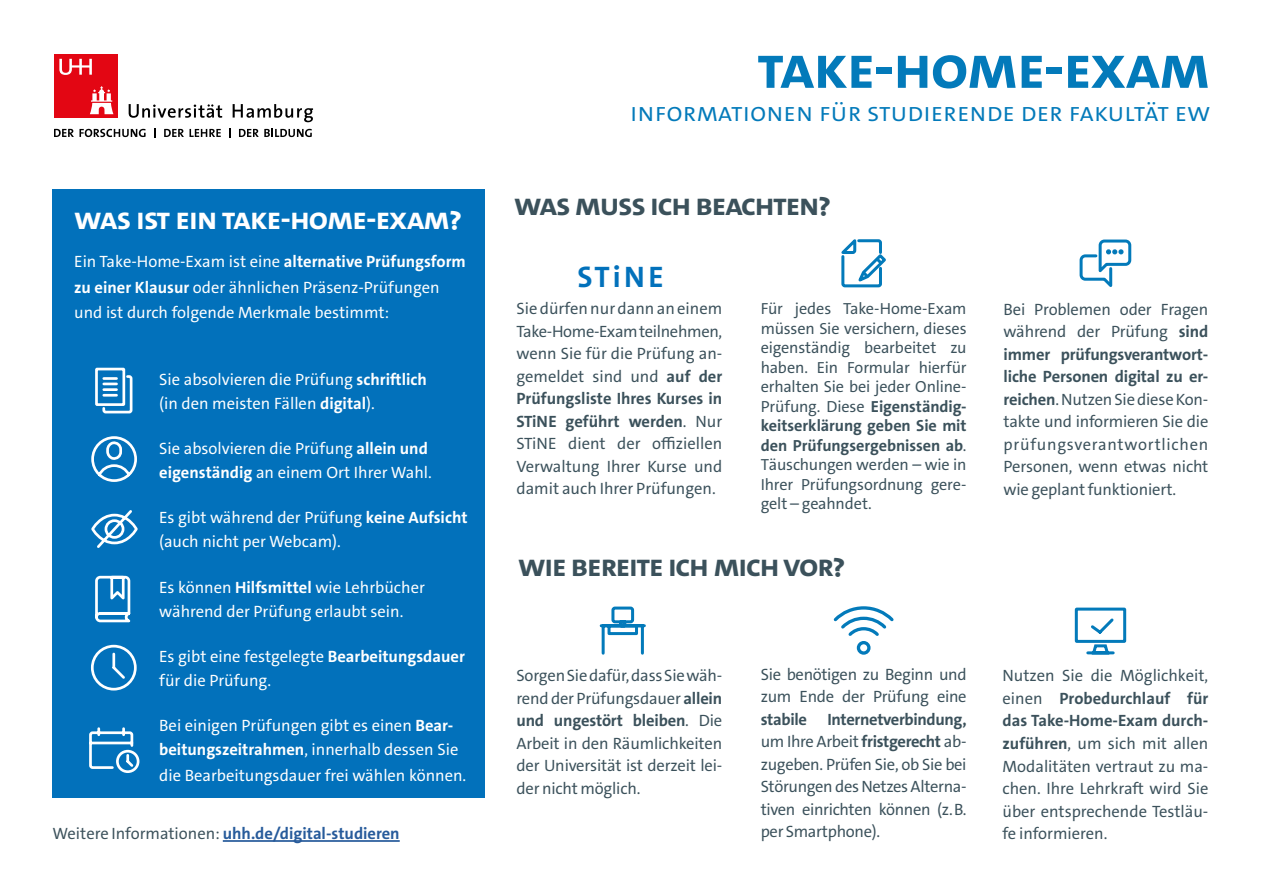
<style>
.page{position:relative;width:1263px;height:893px;background:#fff}
.page>*{position:absolute;margin:0;border:0;box-sizing:border-box;transform-origin:0 0}
.t1{font:700 61.5px "The Sans UHH Caps";letter-spacing:-.02em;color:#037aba}
.t2{font:700 31.5px "The Sans UHH Caps";letter-spacing:-.04em;color:#3b515b}
.t3{font:700 31.5px "The Sans UHH Caps";letter-spacing:-.03em;color:#fff}
.t4{font:700 30px "The Sans UHH";letter-spacing:.105em;color:#0271bb}
.t5{font:300 27px "The Sans UHH Caps";color:#037aba}
.t6{font:16.5px/22.5px "The Sans UHH";letter-spacing:-.01em;color:#3b515b;text-align:justify}
.t7{font:16.5px/24px "The Sans UHH";color:#fff}
.t8{font:700 16.5px "The Sans UHH";color:#275b9b}
.t9{font:16.2px/19.5px "The Sans UHH";letter-spacing:-.01em;color:#3b515b;text-align:justify}
.s1{font-weight:700}
.s2{font-weight:400;color:#3b515b}
</style>
<div class="page">
<div style="left:52px;top:190px;width:433px;height:608px;background:#0271bb"></div>
<svg style="left:129px;top:104px;width:93px;height:14px"></svg>
<svg style="left:233px;top:104px;width:80px;height:18px"></svg>
<div style="left:54px;top:54px;width:64px;height:63px;background:#e30613"></div>
<svg style="left:90px;top:86px;width:23px;height:28px"></svg>
<svg style="left:59px;top:59px;width:33px;height:16px"></svg>
<svg style="left:54px;top:129px;width:92px;height:8px"></svg>
<svg style="left:164px;top:129px;width:20px;height:8px"></svg>
<svg style="left:190px;top:129px;width:31px;height:8px"></svg>
<svg style="left:239px;top:129px;width:73px;height:8px"></svg>
<svg style="left:95px;top:367px;width:38px;height:47px"></svg>
<svg style="left:91px;top:436px;width:46px;height:46px"></svg>
<svg style="left:91px;top:510px;width:47px;height:38px"></svg>
<svg style="left:91px;top:644px;width:46px;height:47px"></svg>
<svg style="left:89px;top:727px;width:51px;height:46px"></svg>
<svg style="left:95px;top:575px;width:36px;height:48px"></svg>
<div style="left:1075px;top:608px;width:51px;height:35px;border:3px solid #037aba"></div>
<svg style="left:1086px;top:644px;width:29px;height:11px"></svg>
<svg style="left:1091px;top:618px;width:23px;height:16px"></svg>
<svg style="left:599px;top:606px;width:47px;height:49px"></svg>
<svg style="left:833px;top:606px;width:61px;height:49px"></svg>
<svg style="left:841px;top:239px;width:45px;height:49px"></svg>
<svg style="left:1079px;top:239px;width:53px;height:48px"></svg>
<hr style="left:223px;top:840px;width:177px;height:2px;background:#275b9b">
<h2 class="t3" style="left:74px;top:198px;width:389px">Was ist ein Take-Home-Exam?</h2>
<p class="t7" style="left:74px;top:249px;width:393px;line-height:25.5px">Ein Take-Home-Exam ist eine <span class="s1">alternative Prüfungsform zu einer Klausur</span> oder ähnlichen Präsenz-Prüfungen und ist durch folgende Merkmale bestimmt:</p>
<p class="t7" style="left:159px;top:367px;width:269px">Sie absolvieren die Prüfung <span class="s1">schriftlich </span>(in den meisten Fällen <span class="s1">digital</span>).</p>
<p class="t7" style="left:159px;top:437px;width:274px">Sie absolvieren die Prüfung <span class="s1">allein und eigenständig</span> an einem Ort Ihrer Wahl.</p>
<p class="t7" style="left:159px;top:506px;width:310px">Es gibt während der Prüfung <span class="s1">keine Aufsicht </span>(auch nicht per Webcam).</p>
<p class="t7" style="left:159px;top:575px;width:267px">Es können <span class="s1">Hilfsmittel</span> wie Lehrbücher während der Prüfung erlaubt sein.</p>
<p class="t7" style="left:159px;top:645px;width:307px">Es gibt eine festgelegte <span class="s1">Bearbeitungsdauer </span>für die Prüfung.</p>
<p class="t7" style="left:159px;top:714px;width:301px">Bei einigen Prüfungen gibt es einen <span class="s1">Bear&shy;beitungszeitrahmen</span>, innerhalb dessen Sie</p>
<p class="t7" style="left:159px;top:763px;width:308px">die Bearbeitungsdauer frei wählen können.</p>
<p class="t8" style="left:53px;top:822px;width:349px"><span class="s2">Weitere Informationen:</span> uhh.de/digital-studieren</p>
<h1 class="t1" style="left:757px;top:28px;width:455px">Take-Home-Exam</h1>
<h3 class="t5" style="left:630px;top:94px;width:582px">Informationen für Studierende der Fakultät EW</h3>
<h2 class="t2" style="left:514px;top:184px;width:318px">WAS MUSS ICH BEACHTEN?</h2>
<h3 class="t4" style="left:577px;top:258px;width:88px">STiNE</h3>
<p class="t6" style="left:516px;top:298px;width:207px">Sie dürfen nur dann an einem Take-Home-Exam teilnehmen, wenn Sie für die Prüfung an&shy;gemeldet sind und <span class="s1">auf der Prüfungsliste Ihres Kurses in STiNE geführt werden</span>. Nur STiNE dient der offiziellen Verwaltung Ihrer Kurse und damit auch Ihrer Prüfungen.</p>
<p class="t6" style="left:1003px;top:298px;width:206px">Bei Problemen oder Fragen während der Prüfung <span class="s1">sind immer prüfungsverantwort&shy;liche Personen digital zu er&shy;reichen</span>. Nutzen Sie diese Kon&shy;takte und informieren Sie die prüfungsverantwortlichen Personen, wenn etwas nicht wie geplant funktioniert.</p>
<p class="t9" style="left:761px;top:299px;width:207px">Für jedes Take-Home-Exam müssen Sie versichern, dieses eigenständig bearbeitet zu haben. Ein Formular hierfür erhalten Sie bei jeder Online-Prüfung. Diese <span class="s1">Eigenständig&shy;keitserklärung geben Sie mit den Prüfungsergebnissen ab</span>.<br>Täuschungen werden – wie in Ihrer Prüfungsordnung gere&shy;gelt – geahndet.</p>
<h2 class="t2" style="left:518px;top:545px;width:329px">Wie bereite ich mich vor?</h2>
<p class="t6" style="left:516px;top:664px;width:207px">Sorgen Sie dafür, dass Sie wäh&shy;rend der Prüfungsdauer <span class="s1">allein und ungestört bleiben</span>. Die Arbeit in den Räumlichkeiten der Universität ist derzeit lei&shy;der nicht möglich.</p>
<p class="t6" style="left:761px;top:663px;width:207px">Sie benötigen zu Beginn und zum Ende der Prüfung eine</p>
<p class="t6" style="left:761px;top:708px;width:207px"><span class="s1">stabile Internetverbindung, </span>um Ihre Arbeit <span class="s1">fristgerecht</span> ab&shy;zugeben. Prüfen Sie, ob Sie bei Störungen des Netzes Alterna&shy;tiven einrichten können (z.B. per Smartphone).</p>
<p class="t6" style="left:1002px;top:665px;width:207px">Nutzen Sie die Möglichkeit, einen <span class="s1">Probedurchlauf für das Take-Home-Exam durch&shy;zuführen</span>, um sich mit allen Modalitäten vertraut zu ma&shy;chen. Ihre Lehrkraft wird Sie über entsprechende Testläu&shy;fe informieren.</p>
</div>
